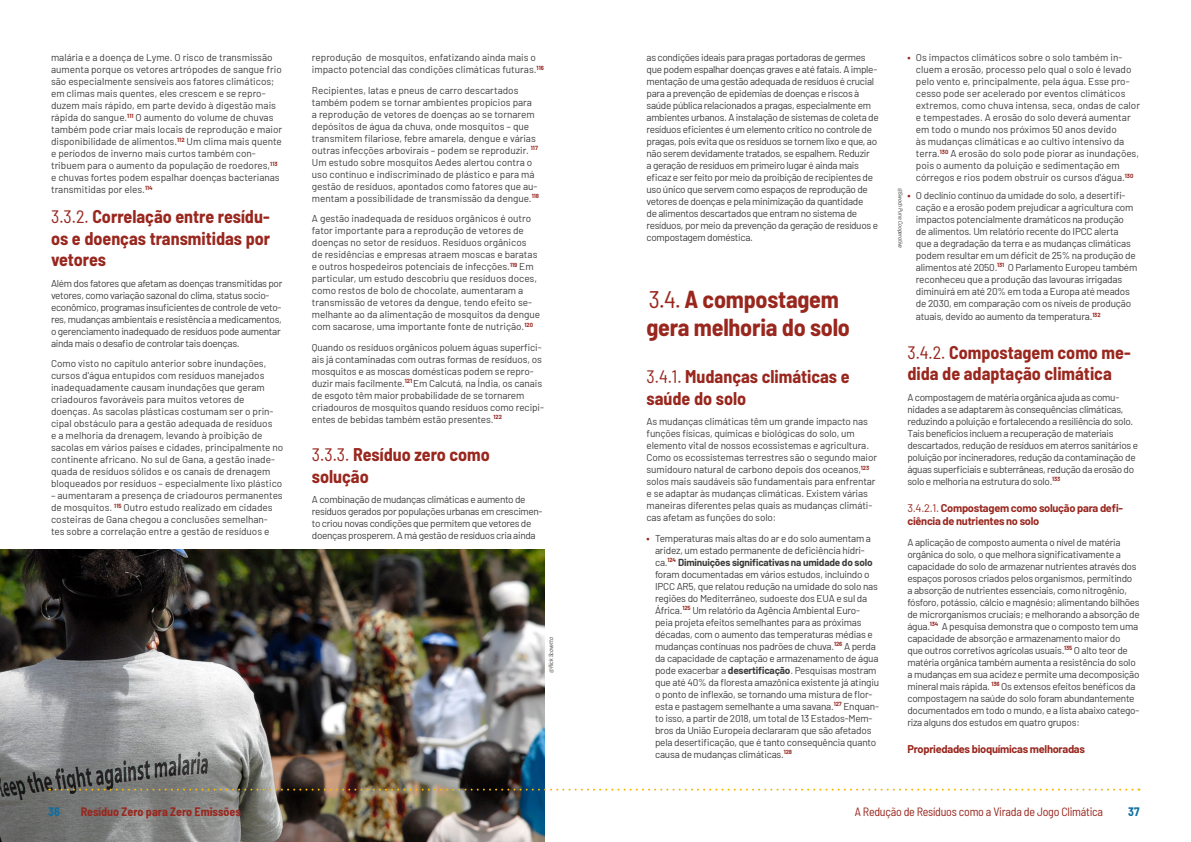
<style>
.page{position:relative;width:1191px;height:842px;background:#fff}
.page>*{position:absolute;margin:0;border:0;box-sizing:border-box;transform-origin:0 0}
.t1{font:700 semi-condensed 24px/28px "Barlow";letter-spacing:-.01em;color:#99271e}
.t2{font:700 semi-condensed 18px/21.6px "Barlow";color:#99271e}
.t3{font:semi-condensed 12px "Barlow";letter-spacing:-.02em;color:#99271e}
.t4{font:700 semi-condensed 12px "Barlow";color:#99271e}
.t5{font:700 semi-condensed 12px "Barlow";color:#0e6da0}
.t6{font:700 11px/13.2px "Barlow";letter-spacing:-.025em;color:#99271e}
.t7{font:10px/12px "Barlow";letter-spacing:-.02em;color:#3c3c3b}
.t8{font:10px/12px "Barlow";color:#3c3c3b}
.t9{font:italic semi-condensed 6px "Barlow";color:#3c3c3b}
.s1{font-weight:400}
.s2{font-weight:700;color:#99271e}
.s3{font-weight:700}
</style>
<div class="page">
<img style="left:0;top:550px;width:544px;height:292px">
<svg style="left:49px;top:789px;width:1083px;height:2px"></svg>
<p class="t8" style="left:51px;top:51px;width:233px">malária e a doença de Lyme. O risco de transmissão aumenta porque os vetores artrópodes de sangue frio são especialmente sensíveis aos fatores climáticos; em climas mais quentes, eles crescem e se repro&shy;duzem mais rápido, em parte devido à digestão mais rápida do sangue.<sup>111</sup> O aumento do volume de chuvas também pode criar mais locais de reprodução e maior disponibilidade de alimentos.<sup>112</sup> Um clima mais quente e períodos de inverno mais curtos também con&shy;tribuem para o aumento da população de roedores,<sup>113 </sup>e chuvas fortes podem espalhar doenças bacterianas transmitidas por eles.<sup>114</sup></p>
<h2 class="t2" style="left:51px;top:205px;width:221px;text-align:justify"><span class="s1">3.3.2.</span> Correlação entre resídu&shy;os e doenças transmitidas por vetores</h2>
<p class="t7" style="left:51px;top:276px;width:233px">Além dos fatores que afetam as doenças transmitidas por vetores, como variação sazonal do clima, status socio&shy;econômico, programas insuficientes de controle de veto&shy;res, mudanças ambientais e resistência a medicamentos, o gerenciamento inadequado de resíduos pode aumentar ainda mais o desafio de controlar tais doenças.</p>
<p class="t8" style="left:51px;top:357px;width:234px">Como visto no capítulo anterior sobre inundações, cursos d'água entupidos com resíduos manejados inadequadamente causam inundações que geram criadouros favoráveis para muitos vetores de doenças. As sacolas plásticas costumam ser o prin&shy;cipal obstáculo para a gestão adequada de resíduos<br>e a melhoria da drenagem, levando à proibição de sacolas em vários países e cidades, principalmente no continente africano. No sul de Gana, a gestão inade&shy;quada de resíduos sólidos e os canais de drenagem bloqueados por resíduos – especialmente lixo plástico</p>
<p class="t8" style="left:51px;top:489px;width:233px">– aumentaram a presença de criadouros permanentes de mosquitos. <sup>115</sup> Outro estudo realizado em cidades costeiras de Gana chegou a conclusões semelhan&shy;tes sobre a correlação entre a gestão de resíduos e</p>
<p class="t8" style="left:312px;top:51px;width:233px">reprodução de mosquitos, enfatizando ainda mais o impacto potencial das condições climáticas futuras.<sup>116</sup></p>
<p class="t8" style="left:312px;top:83px;width:229px">Recipientes, latas e pneus de carro descartados também podem se tornar ambientes propícios para a reprodução de vetores de doenças ao se tornarem depósitos de água da chuva, onde mosquitos – que transmitem filariose, febre amarela, dengue e várias outras infecções arbovirais – podem se reproduzir. <sup>117<br></sup>Um estudo sobre mosquitos Aedes alertou contra o uso contínuo e indiscriminado de plástico e para má gestão de resíduos, apontados como fatores que au&shy;mentam a possibilidade de transmissão da dengue.<sup>118</sup></p>
<p class="t8" style="left:312px;top:212px;width:230px">A gestão inadequada de resíduos orgânicos é outro fator importante para a reprodução de vetores de doenças no setor de resíduos. Resíduos orgânicos<br>de residências e empresas atraem moscas e baratas e outros hospedeiros potenciais de infecções.<sup>119</sup> Em particular, um estudo descobriu que resíduos doces, como restos de bolo de chocolate, aumentaram a transmissão de vetores da dengue, tendo efeito se&shy;melhante ao da alimentação de mosquitos da dengue com sacarose, uma importante fonte de nutrição.<sup>120</sup></p>
<p class="t7" style="left:312px;top:340px;width:233px">Quando os resíduos orgânicos poluem águas superfici&shy;ais já contaminadas com outras formas de resíduos, os mosquitos e as moscas domésticas podem se repro&shy;duzir mais facilmente.<sup>121</sup> Em Calcutá, na Índia, os canais de esgoto têm maior probabilidade de se tornarem criadouros de mosquitos quando resíduos como recipi&shy;entes de bebidas também estão presentes.<sup>122</sup></p>
<h2 class="t2" style="left:312px;top:443px;width:179px"><span class="s1">3.3.3.</span> Resíduo zero como solução</h2>
<p class="t7" style="left:312px;top:493px;width:232px">A combinação de mudanças climáticas e aumento de resíduos gerados por populações urbanas em crescimen&shy;to criou novas condições que permitem que vetores de doenças prosperem. A má gestão de resíduos cria ainda</p>
<p class="t9" style="left:547px;top:673px;width:37px;rotate:-90deg">@Rick Scavetta</p>
<p class="t7" style="left:646px;top:51px;width:234px">as condições ideais para pragas portadoras de germes que podem espalhar doenças graves e até fatais. A imple&shy;mentação de uma gestão adequada de resíduos é crucial para a prevenção de epidemias de doenças e riscos à saúde pública relacionados a pragas, especialmente em ambientes urbanos. A instalação de sistemas de coleta de resíduos eficientes é um elemento crítico no controle de pragas, pois evita que os resíduos se tornem lixo e que, ao não serem devidamente tratados, se espalhem. Reduzir<br>a geração de resíduos em primeiro lugar é ainda mais eficaz e ser feito por meio da proibição de recipientes de uso único que servem como espaços de reprodução de vetores de doenças e pela minimização da quantidade<br>de alimentos descartados que entram no sistema de resíduos, por meio da prevenção da geração de resíduos e compostagem doméstica.</p>
<h1 class="t1" style="left:646px;top:284px;width:205px"><span class="s1">3.4.</span> A compostagem gera melhoria do solo</h1>
<h2 class="t2" style="left:646px;top:364px;width:205px"><span class="s1">3.4.1.</span> Mudanças climáticas e saúde do solo</h2>
<p class="t7" style="left:646px;top:415px;width:232px">As mudanças climáticas têm um grande impacto nas funções físicas, químicas e biológicas do solo, um elemento vital de nossos ecossistemas e agricultura.<br>Como os ecossistemas terrestres são o segundo maior sumidouro natural de carbono depois dos oceanos,<sup>123 </sup>solos mais saudáveis são fundamentais para enfrentar e se adaptar às mudanças climáticas. Existem várias maneiras diferentes pelas quais as mudanças climáti&shy;cas afetam as funções do solo:</p>
<p class="t7" style="left:655px;top:531px;width:225px;text-indent:-8px"><span class="s2">•</span> Temperaturas mais altas do ar e do solo aumentam a aridez, um estado permanente de deficiência hídri&shy;ca.<sup>124</sup> <span class="s3">Diminuições significativas na umidade do solo </span>foram documentadas em vários estudos, incluindo o IPCC AR5, que relatou redução na umidade do solo nas regiões do Mediterrâneo, sudoeste dos EUA e sul da África.<sup>125</sup> Um relatório da Agência Ambiental Euro&shy;peia projeta efeitos semelhantes para as próximas décadas, com o aumento das temperaturas médias e mudanças contínuas nos padrões de chuva.<sup>126</sup> A perda da capacidade de captação e armazenamento de água pode exacerbar a <span class="s3">desertificação</span>. Pesquisas mostram que até 40% da floresta amazônica existente já atingiu o ponto de inflexão, se tornando uma mistura de flor&shy;esta e pastagem semelhante a uma savana.<sup>127</sup> Enquan&shy;to isso, a partir de 2018, um total de 13 Estados-Mem&shy;bros da União Europeia declararam que são afetados pela desertificação, que é tanto consequência quanto causa de mudanças climáticas.<sup>128</sup></p>
<p class="t8" style="left:916px;top:51px;width:225px;text-indent:-8px"><span class="s2">•</span> Os impactos climáticos sobre o solo também in&shy;cluem a erosão, processo pelo qual o solo é levado pelo vento e, principalmente, pela água. Esse pro&shy;cesso pode ser acelerado por eventos climáticos extremos, como chuva intensa, seca, ondas de calor e tempestades. A erosão do solo deverá aumentar em todo o mundo nos próximos 50 anos devido<br>às mudanças climáticas e ao cultivo intensivo da terra.<sup>130</sup> A erosão do solo pode piorar as inundações, pois o aumento da poluição e sedimentação em córregos e rios podem obstruir os cursos d'água.<sup>130</sup></p>
<p class="t7" style="left:916px;top:188px;width:223px;text-indent:-8px"><span class="s2">•</span> O declínio contínuo da umidade do solo, a desertifi&shy;cação e a erosão podem prejudicar a agricultura com impactos potencialmente dramáticos na produção<br>de alimentos. Um relatório recente do IPCC alerta<br>que a degradação da terra e as mudanças climáticas podem resultar em um déficit de 25% na produção de alimentos até 2050.<sup>131</sup> O Parlamento Europeu também reconheceu que a produção das lavouras irrigadas diminuirá em até 20% em toda a Europa até meados de 2030, em comparação com os níveis de produção</p>
<p class="t7" style="left:916px;top:310px;width:186px">atuais, devido ao aumento da temperatura.<sup>132</sup></p>
<h2 class="t2" style="left:907px;top:340px;width:225px"><span class="s1">3.4.2.</span> Compostagem como me&shy;dida de adaptação climática</h2>
<p class="t7" style="left:907px;top:390px;width:232px">A compostagem de matéria orgânica ajuda as comu&shy;nidades a se adaptarem às consequências climáticas, reduzindo a poluição e fortalecendo a resiliência do solo.<br>Tais benefícios incluem a recuperação de materiais descartados, redução de resíduos em aterros sanitários e poluição por incineradores, redução da contaminação de águas superficiais e subterrâneas, redução da erosão do solo e melhoria na estrutura do solo.<sup>133</sup></p>
<p class="t6" style="left:907px;top:501px;width:217px"><span class="s1">3.4.2.1.</span> Compostagem como solução para defi&shy;ciência de nutrientes no solo</p>
<p class="t7" style="left:907px;top:535px;width:234px">A aplicação de composto aumenta o nível de matéria orgânica do solo, o que melhora significativamente a capacidade do solo de armazenar nutrientes através dos espaços porosos criados pelos organismos, permitindo a absorção de nutrientes essenciais, como nitrogênio, fósforo, potássio, cálcio e magnésio; alimentando bilhões de microrganismos cruciais; e melhorando a absorção de água.<sup>134</sup> A pesquisa demonstra que o composto tem uma capacidade de absorção e armazenamento maior do<br>que outros corretivos agrícolas usuais.<sup>135</sup> O alto teor de matéria orgânica também aumenta a resistência do solo a mudanças em sua acidez e permite uma decomposição mineral mais rápida. <sup>136</sup> Os extensos efeitos benéficos da compostagem na saúde do solo foram abundantemente documentados em todo o mundo, e a lista abaixo catego&shy;riza alguns dos estudos em quatro grupos:</p>
<p class="t6" style="left:907px;top:742px;width:179px">Propriedades bioquímicas melhoradas</p>
<p class="t9" style="left:905px;top:188px;width:62px;rotate:90deg">@Swach Pune Cooperative</p>
<p class="t5" style="left:48px;top:803px;width:13px">36</p>
<p class="t4" style="left:81px;top:803px;width:161px">Resíduo Zero para Zero Emissões</p>
<p class="t3" style="left:855px;top:803px;width:250px">A Redução de Resíduos como a Virada de Jogo Climática</p>
<p class="t5" style="left:1128px;top:803px;width:13px">37</p>
</div>
